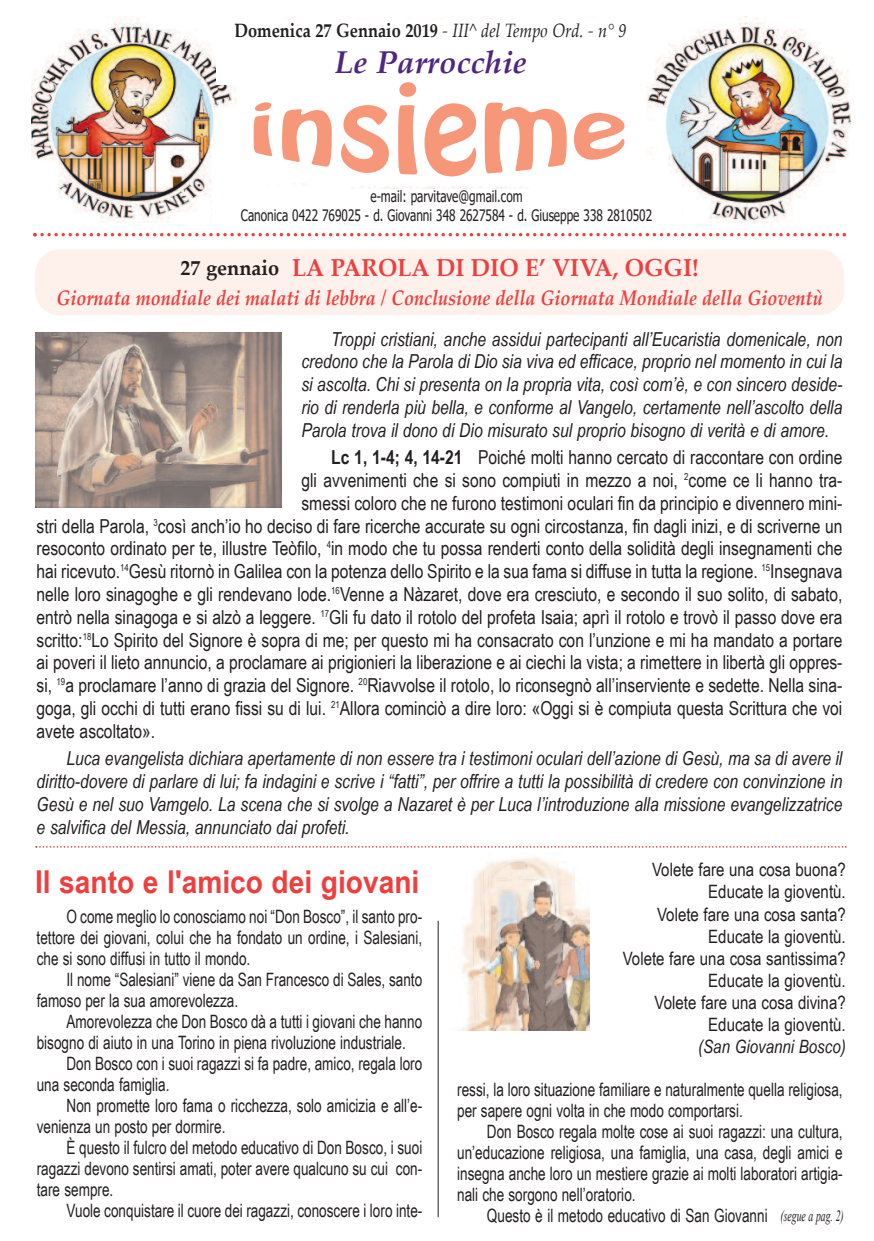
<style>
.page{position:relative;width:874px;height:1241px;background:#fff}
.page>*{position:absolute;margin:0;border:0;box-sizing:border-box;transform-origin:0 0}
.t1{font:700 31.5px "Arial Narrow";color:#ee3f3e;scale:1.09 1}
.t2{font:italic 700 31.5px "Palatino Linotype";color:#4d2781}
.t3{font:700 24.5px "Palatino Linotype";color:#ee3f3e;scale:.95 1}
.t4{font:italic 700 21px "Palatino Linotype";color:#ee3f3e;scale:.86 1}
.t5{font:19.25px "Arial Narrow";color:#231f20}
.t6{font:italic 19.25px/22.8px "Arial Narrow";color:#231f20;text-align:justify}
.t7{font:700 19.25px "Palatino Linotype";color:#231f20;scale:.85 1}
.t8{font:18.38px/21px "Arial Narrow";color:#231f20;scale:.9 1}
.t9{font:18.38px/22.1px "Arial Narrow";color:#231f20;text-align:right}
.t10{font:italic 18.38px "Arial Narrow";color:#231f20}
.t11{font:15.75px/18.9px "Tahoma";color:#231f20;text-align:center;scale:.75 1}
.t12{font:italic 15.75px "Times New Roman";color:#231f20;scale:.62 1}
.s1{font-weight:400;font-style:italic}
.s2{font-size:21px;color:#231f20}
.s3{font-weight:700}
</style>
<div class="page">
<div style="left:35px;top:249px;width:808px;height:66px;background:#fef0eb;border-radius:25px"></div>
<img style="left:32px;top:17px;width:817px;height:206px">
<div style="left:216px;top:21px;width:428px;height:64px;background:#fff"></div>
<div style="left:211px;top:189px;width:470px;height:43px;background:#fff"></div>
<div style="left:237px;top:80px;width:408px;height:103px;background:#fff"></div>
<svg style="left:253px;top:102px;width:19px;height:54px"></svg>
<svg style="left:282px;top:109px;width:49px;height:58px"></svg>
<svg style="left:341px;top:105px;width:47px;height:68px"></svg>
<svg style="left:398px;top:82px;width:19px;height:93px"></svg>
<svg style="left:424px;top:103px;width:52px;height:74px"></svg>
<svg style="left:484px;top:102px;width:83px;height:72px"></svg>
<svg style="left:574px;top:112px;width:50px;height:48px"></svg>
<svg style="left:33px;top:233px;width:812px;height:3px"></svg>
<img style="left:36px;top:332px;width:245px;height:175px">
<svg style="left:35px;top:846px;width:811px;height:1px"></svg>
<hr style="left:437px;top:920px;width:1px;height:296px;background:#231f20">
<img style="left:461px;top:856px;width:128px;height:174px">
<p class="t7" style="left:234px;top:23px;width:462px">Domenica 27 Gennaio 2019 <span class="s1">- III^ del Tempo Ord. - n° 9</span></p>
<h1 class="t2" style="left:334px;top:50px;width:194px">Le Parrocchie</h1>
<p class="t11" style="left:241px;top:187px;width:549px">e-mail: parvitave@gmail.com<br>Canonica 0422 769025 - d. Giovanni 348 2627584 - d. Giuseppe 338 2810502</p>
<p class="t3" style="left:180px;top:258px;width:546px"><span class="s2">27 gennaio</span> LA PAROLA DI DIO E’ VIVA, OGGI!</p>
<p class="t4" style="left:56px;top:289px;width:892px">Giornata mondiale dei malati di lebbra / Conclusione della Giornata Mondiale della Gioventù</p>
<p class="t6" style="left:301px;top:327px;width:542px;text-indent:30px">Troppi cristiani, anche assidui partecipanti all’Eucaristia domenicale, non credono che la Parola di Dio sia viva ed efficace, proprio nel momento in cui la si ascolta. Chi si presenta on la propria vita, così com’è, e con sincero deside&shy;rio di renderla più bella, e conforme al Vangelo, certamente nell’ascolto della Parola trova il dono di Dio misurato sul proprio bisogno di verità e di amore.</p>
<p class="t5" style="left:331px;top:446px;width:512px"><span class="s3">Lc 1, 1-4; 4, 14-21</span> Poiché molti hanno cercato di raccontare con ordine</p>
<p class="t5" style="left:301px;top:469px;width:542px">gli avvenimenti che si sono compiuti in mezzo a noi, <sup>2</sup>come ce li hanno tra-</p>
<p class="t5" style="left:301px;top:492px;width:542px">smessi coloro che ne furono testimoni oculari fin da principio e divennero mini-</p>
<p class="t5" style="left:37px;top:514px;width:807px">stri della Parola, <sup>3</sup>così anch’io ho deciso di fare ricerche accurate su ogni circostanza, fin dagli inizi, e di scriverne un</p>
<p class="t5" style="left:37px;top:537px;width:807px">resoconto ordinato per te, illustre Teòfilo, <sup>4</sup>in modo che tu possa renderti conto della solidità degli insegnamenti che</p>
<p class="t5" style="left:37px;top:560px;width:807px">hai ricevuto.<sup>14</sup>Gesù ritornò in Galilea con la potenza dello Spirito e la sua fama si diffuse in tutta la regione. <sup>15</sup>Insegnava</p>
<p class="t5" style="left:37px;top:583px;width:807px">nelle loro sinagoghe e gli rendevano lode.<sup>16</sup>Venne a Nàzaret, dove era cresciuto, e secondo il suo solito, di sabato,</p>
<p class="t5" style="left:37px;top:605px;width:807px">entrò nella sinagoga e si alzò a leggere. <sup>17</sup>Gli fu dato il rotolo del profeta Isaia; aprì il rotolo e trovò il passo dove era</p>
<p class="t5" style="left:37px;top:628px;width:807px">scritto:<sup>18</sup>Lo Spirito del Signore è sopra di me; per questo mi ha consacrato con l’unzione e mi ha mandato a portare</p>
<p class="t5" style="left:37px;top:651px;width:807px">ai poveri il lieto annuncio, a proclamare ai prigionieri la liberazione e ai ciechi la vista; a rimettere in libertà gli oppres-</p>
<p class="t5" style="left:37px;top:674px;width:807px">si, <sup>19</sup>a proclamare l’anno di grazia del Signore. <sup>20</sup>Riavvolse il rotolo, lo riconsegnò all’inserviente e sedette. Nella sina-</p>
<p class="t5" style="left:37px;top:696px;width:807px">goga, gli occhi di tutti erano fissi su di lui. <sup>21</sup>Allora cominciò a dire loro: «Oggi si è compiuta questa Scrittura che voi</p>
<p class="t5" style="left:37px;top:719px;width:120px">avete ascoltato».</p>
<p class="t6" style="left:37px;top:746px;width:807px;text-indent:30px">Luca evangelista dichiara apertamente di non essere tra i testimoni oculari dell’azione di Gesù, ma sa di avere il diritto-dovere di parlare di lui; fa indagini e scrive i “fatti”, per offrire a tutti la possibilità di credere con convinzione in Gesù e nel suo Vamgelo. La scena che si svolge a Nazaret è per Luca l’introduzione alla missione evangelizzatrice e salvifica del Messia, annunciato dai profeti.</p>
<h1 class="t1" style="left:35px;top:863px;width:354px">Il santo e l'amico dei giovani</h1>
<p class="t8" style="left:37px;top:905px;width:429px;text-align:justify;text-indent:30px">O come meglio lo conosciamo noi “Don Bosco”, il santo pro&shy;tettore dei giovani, colui che ha fondato un ordine, i Salesiani, che si sono diffusi in tutto il mondo.</p>
<p class="t8" style="left:37px;top:968px;width:429px;text-indent:30px">Il nome “Salesiani” viene da San Francesco di Sales, santo famoso per la sua amorevolezza.</p>
<p class="t8" style="left:66px;top:1010px;width:396px">Amorevolezza che Don Bosco dà a tutti i giovani che hanno</p>
<p class="t8" style="left:37px;top:1031px;width:411px">bisogno di aiuto in una Torino in piena rivoluzione industriale.</p>
<p class="t8" style="left:66px;top:1052px;width:396px">Don Bosco con i suoi ragazzi si fa padre, amico, regala loro</p>
<p class="t8" style="left:37px;top:1073px;width:149px">una seconda famiglia.</p>
<p class="t8" style="left:66px;top:1094px;width:396px">Non promette loro fama o ricchezza, solo amicizia e all’e-</p>
<p class="t8" style="left:37px;top:1115px;width:211px">venienza un posto per dormire.</p>
<p class="t8" style="left:66px;top:1136px;width:396px">È questo il fulcro del metodo educativo di Don Bosco, i suoi</p>
<p class="t8" style="left:37px;top:1157px;width:429px">ragazzi devono sentirsi amati, poter avere qualcuno su cui con-</p>
<p class="t8" style="left:37px;top:1178px;width:87px">tare sempre.</p>
<p class="t8" style="left:67px;top:1199px;width:396px">Vuole conquistare il cuore dei ragazzi, conoscere i loro inte-</p>
<p class="t9" style="left:622px;top:858px;width:224px">Volete fare una cosa buona?<br>Educate la gioventù.<br>Volete fare una cosa santa?<br>Educate la gioventù.<br>Volete fare una cosa santissima?<br>Educate la gioventù.<br>Volete fare una cosa divina?<br>Educate la gioventù.</p>
<p class="t10" style="left:698px;top:1035px;width:149px">(San Giovanni Bosco)</p>
<p class="t8" style="left:457px;top:1078px;width:429px">ressi, la loro situazione familiare e naturalmente quella religiosa, per sapere ogni volta in che modo comportarsi.</p>
<p class="t8" style="left:486px;top:1120px;width:396px">Don Bosco regala molte cose ai suoi ragazzi: una cultura,</p>
<p class="t8" style="left:457px;top:1141px;width:429px">un’educazione religiosa, una famiglia, una casa, degli amici e</p>
<p class="t8" style="left:457px;top:1162px;width:429px">insegna anche loro un mestiere grazie ai molti laboratori artigia-</p>
<p class="t8" style="left:457px;top:1183px;width:200px">nali che sorgono nell’oratorio.</p>
<p class="t8" style="left:486px;top:1204px;width:313px">Questo è il metodo educativo di San Giovanni</p>
<p class="t12" style="left:780px;top:1206px;width:103px">(segue a pag. 2)</p>
</div>
